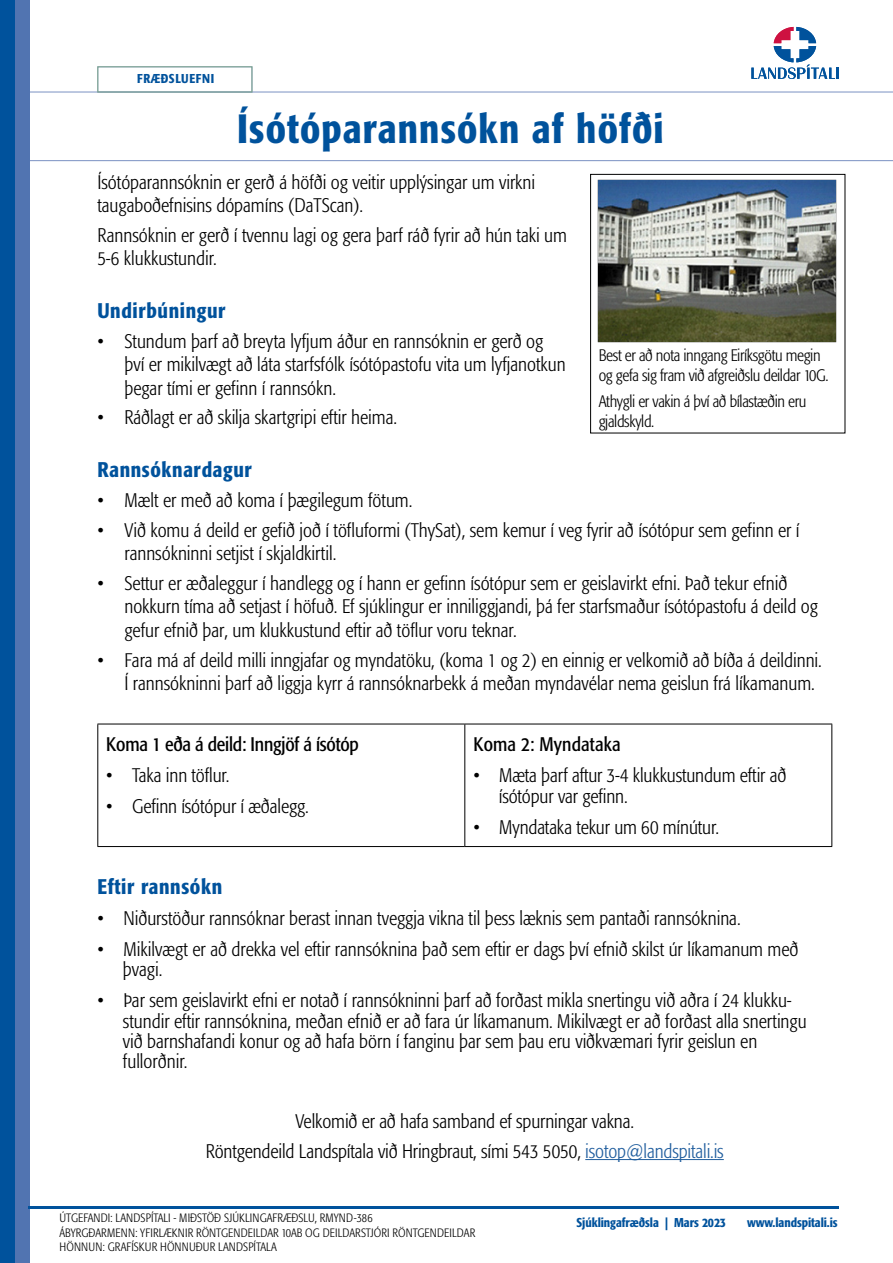
<style>
.page{position:relative;width:893px;height:1263px;background:#fff}
.page>*{position:absolute;margin:0;border:0;box-sizing:border-box;transform-origin:0 0}
.t1{font:500 condensed 40.5px "Formata";letter-spacing:.03em;color:#00529c}
.t2{font:500 condensed 21px "Formata";letter-spacing:.03em;color:#00529c}
.t3{font:300 condensed 19.5px/23.4px "Formata";color:#000}
.t4{font:condensed 19.5px "Formata";letter-spacing:-.01em;color:#000}
.t5{font:condensed 19.5px "Formata";letter-spacing:.01em;color:#000}
.t6{font:300 condensed 16.5px/19.8px "Formata";letter-spacing:-.02em;color:#000}
.t7{font:500 condensed 12.75px "Formata";letter-spacing:-.005em;color:#00529c}
.t8{font:500 condensed 12.75px "Formata";letter-spacing:.05em;color:#00529c}
.t9{font:300 condensed 12px/14.4px "Formata";letter-spacing:.01em;color:#000}
.s1{color:#215e9e}
</style>
<div class="page">
<img style="left:597px;top:180px;width:240px;height:162px">
<div style="left:590px;top:174px;width:255px;height:259px;border:1px solid #000"></div>
<hr style="left:0;top:92px;width:893px;height:1px;background:#7b91c3">
<hr style="left:0;top:160px;width:893px;height:1px;background:#7b91c3">
<div style="left:0;top:0;width:15px;height:1263px;background:#00529c"></div>
<div style="left:15px;top:0;width:15px;height:1263px;background:#5174b1"></div>
<hr style="left:28px;top:1206px;width:811px;height:3px;background:#00529c">
<div style="left:97px;top:66px;width:155px;height:26px;border:1px solid #83ab8d"></div>
<hr style="left:585px;top:1159px;width:139px;height:1px;background:#215e9e">
<hr style="left:97px;top:724px;width:1px;height:122px;background:#000">
<hr style="left:97px;top:846px;width:368px;height:1px;background:#000">
<hr style="left:464px;top:724px;width:1px;height:122px;background:#000">
<hr style="left:831px;top:724px;width:1px;height:122px;background:#000">
<hr style="left:465px;top:846px;width:367px;height:1px;background:#000">
<hr style="left:97px;top:724px;width:368px;height:1px;background:#000">
<hr style="left:465px;top:724px;width:367px;height:1px;background:#000">
<svg style="left:751px;top:27px;width:88px;height:52px"></svg>
<p class="t8" style="left:137px;top:71px;width:79px">FRÆÐSLUEFNI</p>
<h1 class="t1" style="left:237px;top:104px;width:428px">Ísótóparannsókn af höfði</h1>
<p class="t3" style="left:97px;top:170px;width:439px">Ísótóparannsóknin er gerð á höfði og veitir upplýsingar um virkni taugaboðefnisins dópamíns (DaTScan).</p>
<p class="t3" style="left:97px;top:223px;width:471px">Rannsóknin er gerð í tvennu lagi og gera þarf ráð fyrir að hún taki um<br>5-6 klukkustundir.</p>
<p class="t2" style="left:97px;top:298px;width:130px">Undirbúningur</p>
<p class="t3" style="left:124px;top:330px;width:443px;text-indent:-27px">• Stundum þarf að breyta lyfjum áður en rannsóknin er gerð og því er mikilvægt að láta starfsfólk ísótópastofu vita um lyfjanotkun þegar tími er gefinn í rannsókn.</p>
<p class="t3" style="left:97px;top:406px;width:301px">• Ráðlagt er að skilja skartgripi eftir heima.</p>
<p class="t2" style="left:97px;top:457px;width:156px">Rannsóknardagur</p>
<p class="t3" style="left:97px;top:489px;width:316px">• Mælt er með að koma í þægilegum fötum.</p>
<p class="t3" style="left:124px;top:518px;width:677px;text-indent:-27px">• Við komu á deild er gefið joð í töfluformi (ThySat), sem kemur í veg fyrir að ísótópur sem gefinn er í rannsókninni setjist í skjaldkirtil.</p>
<p class="t3" style="left:124px;top:572px;width:695px;text-indent:-27px">• Settur er æðaleggur í handlegg og í hann er gefinn ísótópur sem er geislavirkt efni. Það tekur efnið nokkurn tíma að setjast í höfuð. Ef sjúklingur er inniliggjandi, þá fer starfsmaður ísótópastofu á deild og gefur efnið þar, um klukkustund eftir að töflur voru teknar.</p>
<p class="t3" style="left:124px;top:648px;width:699px;text-indent:-27px">• Fara má af deild milli inngjafar og myndatöku, (koma 1 og 2) en einnig er velkomið að bíða á deildinni.<br>Í rannsókninni þarf að liggja kyrr á rannsóknarbekk á meðan myndavélar nema geislun frá líkamanum.</p>
<p class="t6" style="left:599px;top:346px;width:231px">Best er að nota inngang Eiríksgötu megin og gefa sig fram við afgreiðslu deildar 10G.</p>
<p class="t6" style="left:599px;top:392px;width:209px">Athygli er vakin á því að bílastæðin eru gjaldskyld.</p>
<p class="t4" style="left:106px;top:733px;width:254px">Koma 1 eða á deild: Inngjöf á ísótóp</p>
<p class="t3" style="left:106px;top:764px;width:125px">• Taka inn töflur.</p>
<p class="t3" style="left:106px;top:795px;width:204px">• Gefinn ísótópur í æðalegg.</p>
<p class="t5" style="left:473px;top:733px;width:149px">Koma 2: Myndataka</p>
<p class="t3" style="left:499px;top:766px;width:289px;line-height:20.4px;text-indent:-26px">• Mæta þarf aftur 3-4 klukkustundum eftir að ísótópur var gefinn.</p>
<p class="t3" style="left:473px;top:815px;width:247px">• Myndataka tekur um 60 mínútur.</p>
<p class="t2" style="left:97px;top:873px;width:126px">Eftir rannsókn</p>
<p class="t3" style="left:97px;top:906px;width:645px">• Niðurstöður rannsóknar berast innan tveggja vikna til þess læknis sem pantaði rannsóknina.</p>
<p class="t3" style="left:123px;top:939px;width:677px;line-height:20.4px;text-indent:-26px">• Mikilvægt er að drekka vel eftir rannsóknina það sem eftir er dags því efnið skilst úr líkamanum með þvagi.</p>
<p class="t3" style="left:123px;top:990px;width:685px;line-height:20.4px;text-indent:-26px">• Þar sem geislavirkt efni er notað í rannsókninni þarf að forðast mikla snertingu við aðra í 24 klukku&shy;stundir eftir rannsóknina, meðan efnið er að fara úr líkamanum. Mikilvægt er að forðast alla snertingu við barnshafandi konur og að hafa börn í fanginu þar sem þau eru viðkvæmari fyrir geislun en fullorðnir.</p>
<p class="t3" style="left:206px;top:1106px;width:519px;line-height:29.8px;text-align:center">Velkomið er að hafa samband ef spurningar vakna.<br>Röntgendeild Landspítala við Hringbraut, sími 543 5050, <span class="s1">isotop@landspitali.is</span></p>
<p class="t9" style="left:60px;top:1211px;width:417px">ÚTGEFANDI: LANDSPÍTALI - MIÐSTÖÐ SJÚKLINGAFRÆÐSLU, RMYND-386<br>ÁBYRGÐARMENN: YFIRLÆKNIR RÖNTGENDEILDAR 10AB OG DEILDARSTJÓRI RÖNTGENDEILDAR<br>HÖNNUN: GRAFÍSKUR HÖNNUÐUR LANDSPÍTALA</p>
<p class="t7" style="left:576px;top:1215px;width:151px">Sjúklingafræðsla | Mars 2023</p>
<p class="t7" style="left:747px;top:1215px;width:92px">www.landspitali.is</p>
</div>
